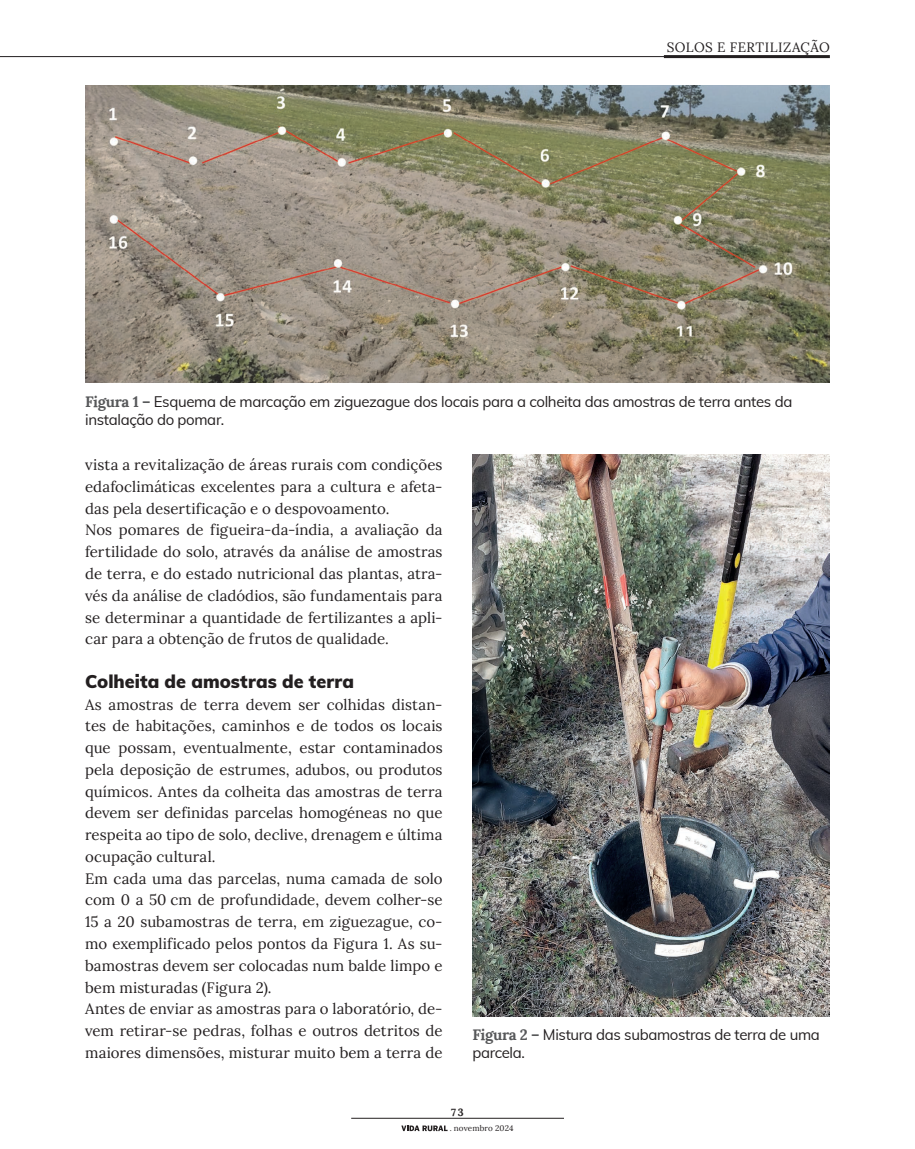
<style>
.page{position:relative;width:915px;height:1149px;background:#fff}
.page>*{position:absolute;margin:0;border:0;box-sizing:border-box;transform-origin:0 0}
.t1{font:900 18px "Muli";letter-spacing:.005em;color:#231f20}
.t2{font:15px/21.8px "Lora";letter-spacing:.005em;color:#231f20}
.t3{font:15px/18px "Muli";letter-spacing:-.02em;color:#231f20}
.t4{font:13.5px "Lora";letter-spacing:.035em;color:#231f20}
.t5{font:700 10.5px "Lora";color:#231f20}
.t6{font:8.1px "Lora";letter-spacing:.015em;color:#231f20}
.s1{font-family:"Lora";font-weight:700;color:#57585a}
</style>
<div class="page">
<hr style="left:0;top:56px;width:702px;height:1px;background:#231f20">
<svg style="left:401px;top:1125px;width:46px;height:5px"></svg>
<hr style="left:351px;top:1117px;width:212px;height:1px;background:#231f20">
<hr style="left:663px;top:55px;width:166px;height:3px;background:#231f20">
<img style="left:85px;top:85px;width:744px;height:298px">
<img style="left:472px;top:454px;width:357px;height:561px">
<p class="t4" style="left:666px;top:37px;width:165px">SOLOS E FERTILIZAÇÃO</p>
<p class="t3" style="left:85px;top:391px;width:708px"><span class="s1">Figura 1 –</span> Esquema de marcação em ziguezague dos locais para a colheita das amostras de terra antes da instalação do pomar.</p>
<p class="t2" style="left:85px;top:453px;width:359px">vista a revitalização de áreas rurais com condições edafoclimáticas excelentes para a cultura e afeta&shy;das pela desertificação e o despovoamento.<br>Nos pomares de figueira-da-índia, a avaliação da fertilidade do solo, através da análise de amostras de terra, e do estado nutricional das plantas, atra&shy;vés da análise de cladódios, são fundamentais para se determinar a quantidade de fertilizantes a apli&shy;car para a obtenção de frutos de qualidade.</p>
<p class="t1" style="left:85px;top:668px;width:270px">Colheita de amostras de terra</p>
<p class="t2" style="left:85px;top:692px;width:359px">As amostras de terra devem ser colhidas distan&shy;tes de habitações, caminhos e de todos os locais que possam, eventualmente, estar contaminados pela deposição de estrumes, adubos, ou produtos químicos. Antes da colheita das amostras de terra devem ser definidas parcelas homogéneas no que respeita ao tipo de solo, declive, drenagem e última ocupação cultural.<br>Em cada uma das parcelas, numa camada de solo com 0 a 50 cm de profundidade, devem colher-se 15 a 20 subamostras de terra, em ziguezague, co&shy;mo exemplificado pelos pontos da Figura 1. As su&shy;bamostras devem ser colocadas num balde limpo e bem misturadas (Figura 2).<br>Antes de enviar as amostras para o laboratório, de&shy;vem retirar-se pedras, folhas e outros detritos de maiores dimensões, misturar muito bem a terra de</p>
<p class="t3" style="left:472px;top:1024px;width:349px"><span class="s1">Figura 2 –</span> Mistura das subamostras de terra de uma parcela.</p>
<p class="t5" style="left:451px;top:1103px;width:14px">73</p>
<p class="t6" style="left:449px;top:1121px;width:65px">. novembro 2024</p>
</div>
